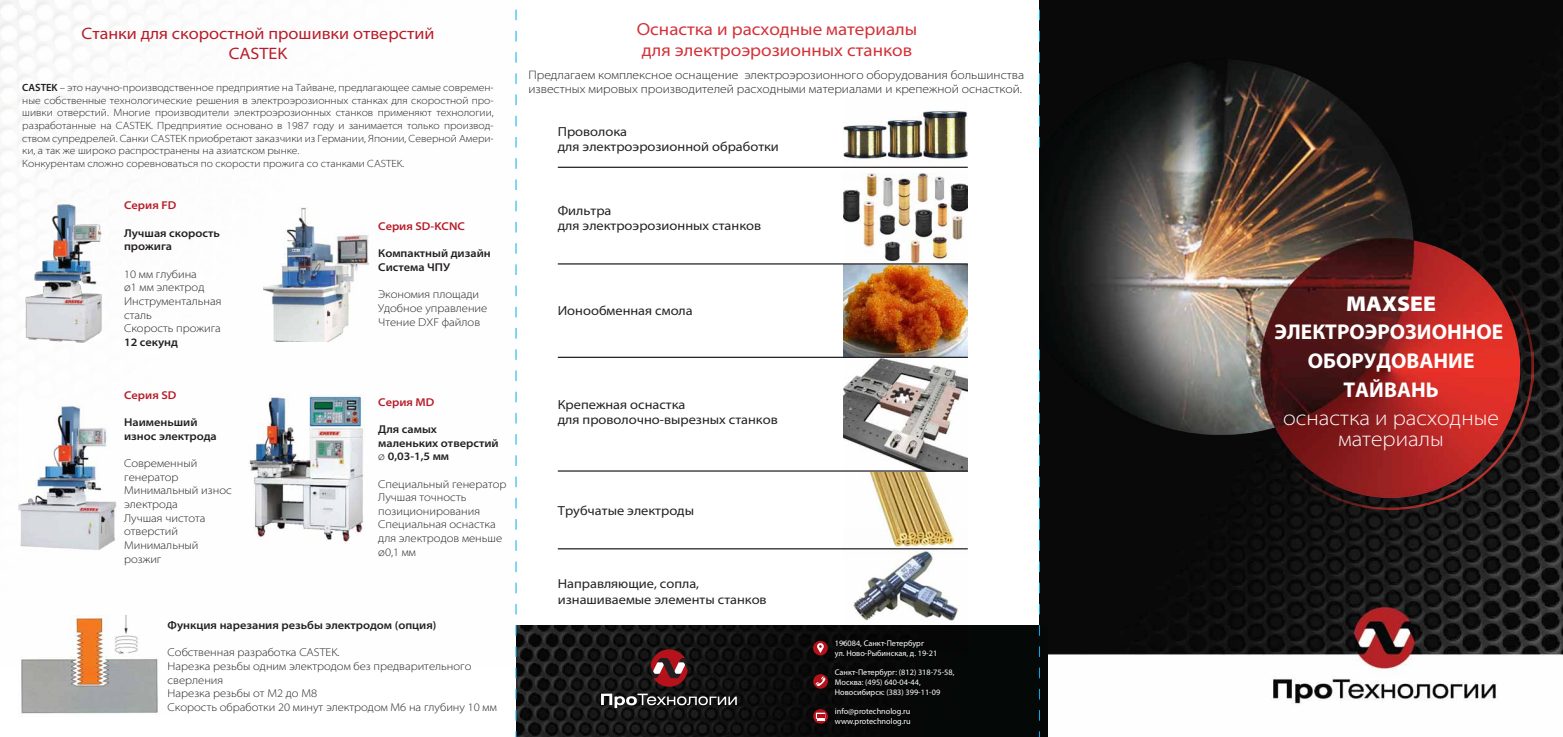
<style>
.page{position:relative;width:1563px;height:737px;background:#fff}
.page>*{position:absolute;margin:0;border:0;box-sizing:border-box;transform-origin:0 0}
.t1{font:700 21.44px/28.7px "Myriad Pro";color:#fff;text-align:center}
.t2{font:300 semi-expanded 21.44px/20.6px "Myriad Pro";color:#fff;text-align:center}
.t3{font:900 semi-expanded 21.44px "Myriad Pro";color:#fff}
.t4{font:semi-expanded 17.5px/21px "Myriad Pro";color:#d43137}
.t5{font:semi-expanded 16.62px/19.9px "Myriad Pro";color:#b61c28;text-align:center}
.t6{font:semi-expanded 13.12px/15.8px "Myriad Pro";color:#231f20}
.t7{font:300 semi-expanded 12.25px/14.7px "Myriad Pro";color:#231f20}
.t8{font:300 semi-expanded 11.38px/13.7px "Myriad Pro";color:#231f20}
.t9{font:600 semi-expanded 11.38px/13.7px "Myriad Pro";color:#231f20}
.t10{font:600 semi-expanded 11.38px "Myriad Pro";color:#b61c28}
.t11{font:300 semi-expanded 10.5px/12.6px "Myriad Pro";color:#231f20}
.t12{font:8.22px/9.9px "Myriad Pro";color:#fff}
.s1{font-weight:600;font-stretch:normal}
.s2{font-weight:300}
</style>
<div class="page">
<img style="left:1040px;top:0;width:523px;height:737px">
<img style="left:0;top:0;width:516px;height:657px">
<img style="left:517px;top:625px;width:530px;height:112px">
<svg style="left:601px;top:693px;width:136px;height:15px"></svg>
<svg style="left:650px;top:649px;width:38px;height:37px"></svg>
<div style="left:813px;top:641px;width:15px;height:14px;background:#b5121b;border-radius:50%"></div>
<svg style="left:817px;top:643px;width:7px;height:10px"></svg>
<svg style="left:813px;top:674px;width:15px;height:14px"></svg>
<svg style="left:815px;top:676px;width:10px;height:10px"></svg>
<svg style="left:813px;top:709px;width:15px;height:14px"></svg>
<svg style="left:816px;top:712px;width:9px;height:7px"></svg>
<svg style="left:817px;top:713px;width:7px;height:8px"></svg>
<svg style="left:516px;top:9px;width:1px;height:728px"></svg>
<svg style="left:1039px;top:0;width:1px;height:737px"></svg>
<img style="left:1039px;top:45px;width:494px;height:464px">
<img style="left:844px;top:471px;width:124px;height:59px">
<img style="left:844px;top:181px;width:124px;height:173px">
<img style="left:844px;top:111px;width:124px;height:70px">
<img style="left:844px;top:354px;width:124px;height:116px">
<img style="left:844px;top:530px;width:124px;height:124px">
<hr style="left:558px;top:167px;width:410px;height:1px;background:#231f20">
<hr style="left:558px;top:263px;width:410px;height:1px;background:#231f20">
<hr style="left:558px;top:357px;width:410px;height:1px;background:#231f20">
<hr style="left:558px;top:470px;width:410px;height:1px;background:#231f20">
<hr style="left:558px;top:548px;width:410px;height:1px;background:#231f20">
<img style="left:19px;top:615px;width:159px;height:99px">
<img style="left:22px;top:201px;width:93px;height:147px">
<img style="left:249px;top:393px;width:117px;height:150px">
<img style="left:19px;top:400px;width:101px;height:155px">
<img style="left:264px;top:208px;width:104px;height:133px">
<h3 class="t5" style="left:82px;top:23px;width:354px">Станки для скоростной прошивки отверстий<br>CASTEK</h3>
<p class="t11" style="left:22px;top:81px;width:473px"><span class="s1">CASTEK</span> – это научно-производственное предприятие на Тайване, предлагающее самые современ&shy;ные собственные технологические решения в электроэрозионных станках для скоростной про&shy;шивки отверстий. Многие производители электроэрозионных станков применяют технологии, разработанные на CASTEK. Предприятие основано в 1987 году и занимается только производ&shy;ством супредрелей. Санки CASTEK приобретают заказчики из Германии, Японии, Северной Амери&shy;ки, а так же широко распространены на азиатском рынке.<br>Конкурентам сложно соревноваться по скорости прожига со станками CASTEK.</p>
<p class="t10" style="left:124px;top:199px;width:54px">Серия FD</p>
<p class="t9" style="left:124px;top:226px;width:97px">Лучшая скорость прожига</p>
<p class="t8" style="left:124px;top:267px;width:99px">10 мм глубина<br>ø1 мм электрод<br>Инструментальная сталь<br>Скорость прожига</p>
<p class="t9" style="left:124px;top:335px;width:55px">12 секунд</p>
<p class="t10" style="left:124px;top:388px;width:54px">Серия SD</p>
<p class="t9" style="left:124px;top:415px;width:94px">Наименьший износ электрода</p>
<p class="t8" style="left:124px;top:456px;width:109px">Современный генератор<br>Минимальный износ электрода<br>Лучшая чистота отверстий<br>Минимальный розжиг</p>
<p class="t10" style="left:378px;top:220px;width:88px">Серия SD-KCNC</p>
<p class="t9" style="left:378px;top:247px;width:114px">Компактный дизайн<br>Система ЧПУ</p>
<p class="t8" style="left:378px;top:288px;width:111px">Экономия площади<br>Удобное управление<br>Чтение DXF файлов</p>
<p class="t10" style="left:378px;top:395px;width:58px">Серия MD</p>
<p class="t9" style="left:378px;top:422px;width:122px">Для самых маленьких отверстий <span class="s2">ø</span> 0,03-1,5 мм</p>
<p class="t8" style="left:378px;top:477px;width:130px">Специальный генератор<br>Лучшая точность позиционирования<br>Специальная оснастка для электродов меньше ø0,1 мм</p>
<p class="t9" style="left:168px;top:618px;width:270px">Функция нарезания резьбы электродом (опция)</p>
<p class="t8" style="left:168px;top:646px;width:331px">Собственная разработка CASTEK.<br>Нарезка резьбы одним электродом без предварительного сверления<br>Нарезка резьбы от M2 до M8<br>Скорость обработки 20 минут электродом M6 на глубину 10 мм</p>
<h2 class="t4" style="left:637px;top:19px;width:282px">Оснастка и расходные материалы для электроэрозионных станков</h2>
<p class="t7" style="left:528px;top:67px;width:497px">Предлагаем комплексное оснащение электроэрозионного оборудования большинства известных мировых производителей расходными материалами и крепежной оснасткой.</p>
<p class="t6" style="left:558px;top:123px;width:223px">Проволока<br>для электроэрозионной обработки</p>
<p class="t6" style="left:558px;top:202px;width:205px">Фильтра<br>для электроэрозионных станков</p>
<p class="t6" style="left:558px;top:302px;width:136px">Ионообменная смола</p>
<p class="t6" style="left:558px;top:396px;width:221px">Крепежная оснастка<br>для проволочно-вырезных станков</p>
<p class="t6" style="left:558px;top:503px;width:138px">Трубчатые электроды</p>
<p class="t6" style="left:558px;top:576px;width:210px">Направляющие, сопла, изнашиваемые элементы станков</p>
<p class="t12" style="left:835px;top:638px;width:104px">196084, Санкт-Петербург<br>ул. Ново-Рыбинская, д. 19-21</p>
<p class="t12" style="left:835px;top:667px;width:121px">Санкт-Петербург: (812) 318-75-58,<br>Москва: (495) 640-04-44,<br>Новосибирск: (383) 399-11-09</p>
<p class="t12" style="left:835px;top:706px;width:77px">info@protechnolog.ru www.protechnolog.ru</p>
<h1 class="t3" style="left:1346px;top:291px;width:91px">MAXSEE</h1>
<h1 class="t1" style="left:1274px;top:317px;width:230px">ЭЛЕКТРОЭРОЗИОННОЕ<br>ОБОРУДОВАНИЕ<br>ТАЙВАНЬ</h1>
<h1 class="t2" style="left:1283px;top:408px;width:217px">оснастка и расходные материалы</h1>
</div>
